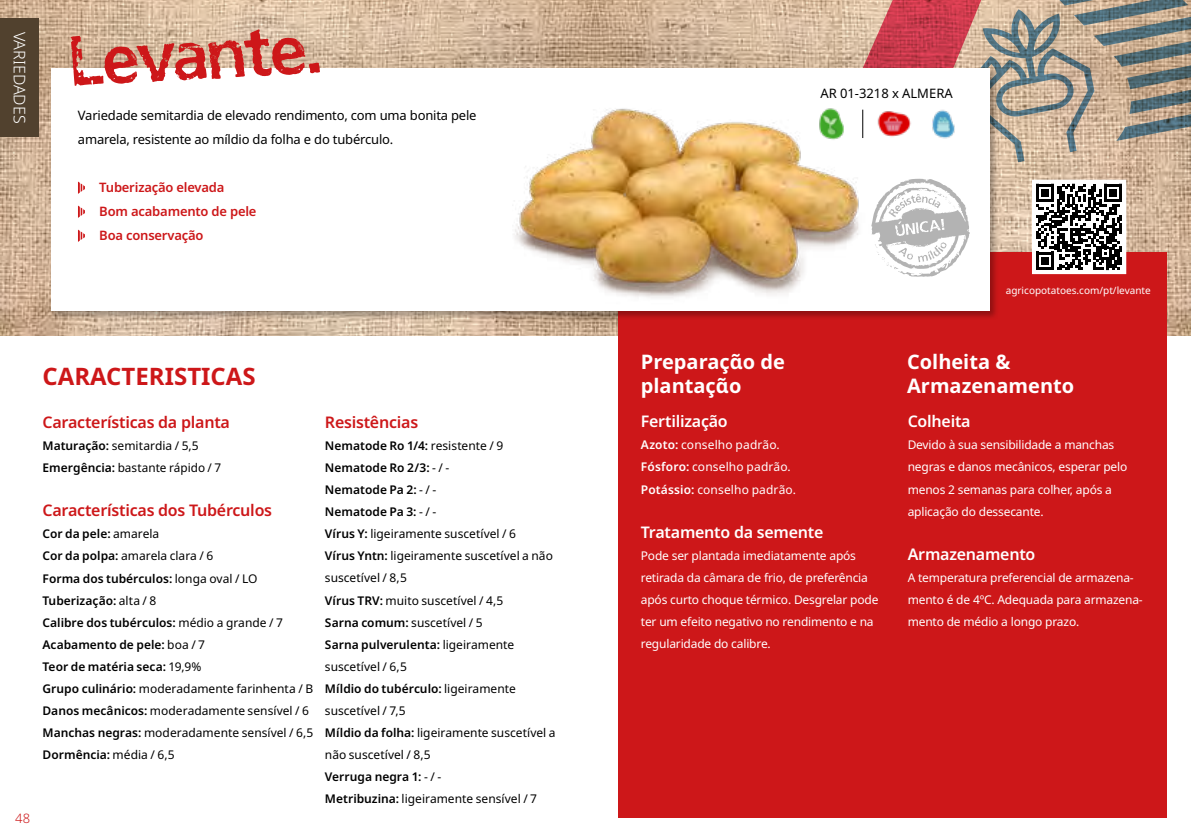
<style>
.page{position:relative;width:1191px;height:840px;background:#fff}
.page>*{position:absolute;margin:0;border:0;box-sizing:border-box;transform-origin:0 0}
.t1{font:70.8px "Agrico Tuberosum";color:#cd1719}
.t2{font:700 24px "Noto Sans";color:#cd1719}
.t3{font:700 20px/24px "Noto Sans";color:#fff}
.t4{font:600 16px "Noto Sans";letter-spacing:-.015em;color:#cd1719}
.t5{font:600 16px "Noto Sans";letter-spacing:-.015em;color:#fff}
.t6{font:300 16px "Noto Sans";color:#fff}
.t7{font:13px/24px "Noto Sans";letter-spacing:-.015em;color:#000}
.t8{font:600 13px/24px "Noto Sans";letter-spacing:-.015em;color:#cd1719}
.t9{font:300 13px "Noto Sans";color:#cd1719}
.t10{font:12px/22px "Noto Sans";color:#000}
.t11{font:12px/22px "Noto Sans";letter-spacing:-.015em;color:#fff}
.t12{font:600 12px/22px "Noto Sans";color:#000}
.t13{font:12px/22px "Noto Sans";letter-spacing:.01em;color:#fff}
.t14{font:10px "Noto Sans";color:#fff}
.s1{font-weight:600}
.s2{font-weight:400}
</style>
<div class="page">
<img style="left:0;top:0;width:1191px;height:335px">
<svg style="left:1024px;top:0;width:167px;height:162px;background:#a89d8d"></svg>
<svg style="left:804px;top:0;width:220px;height:201px;background:#c88c84"></svg>
<div style="left:0;top:18px;width:39px;height:119px;background:#51412e"></div>
<div style="left:618px;top:251px;width:548px;height:565px;background:#cd1719"></div>
<div style="left:49px;top:67px;width:950px;height:253px;background:#000;opacity:.3"></div>
<div style="left:51px;top:68px;width:938px;height:242px;background:#fff"></div>
<svg style="left:1030px;top:178px;width:98px;height:97px"></svg>
<svg style="left:78px;top:181px;width:7px;height:13px"></svg>
<svg style="left:78px;top:205px;width:7px;height:13px"></svg>
<svg style="left:78px;top:229px;width:7px;height:13px"></svg>
<svg style="left:889px;top:179px;width:80px;height:97px"></svg>
<img style="left:513px;top:108px;width:376px;height:190px">
<img style="left:805px;top:108px;width:52px;height:41px">
<svg style="left:862px;top:110px;width:1px;height:28px"></svg>
<img style="left:868px;top:108px;width:43px;height:41px">
<img style="left:932px;top:110px;width:23px;height:29px">
<h3 class="t6" style="left:29px;top:32px;width:93px;rotate:90deg">VARIEDADES</h3>
<h1 class="t1" style="left:67px;top:17px;width:253px;rotate:-3deg">Levante.</h1>
<p class="t7" style="left:78px;top:104px;width:400px">Variedade semitardia de elevado rendimento, com uma bonita pele amarela, resistente ao míldio da folha e do tubérculo.</p>
<p class="t8" style="left:99px;top:176px;width:159px">Tuberização elevada<br>Bom acabamento de pele<br>Boa conservação</p>
<p class="t9" style="left:15px;top:810px;width:16px">48</p>
<h2 class="t2" style="left:43px;top:362px;width:215px">CARACTERISTICAS</h2>
<h3 class="t4" style="left:43px;top:413px;width:189px">Características da planta</h3>
<p class="t10" style="left:43px;top:435px;width:180px"><span class="s1">Maturação:</span> semitardia / 5,5<br><span class="s1">Emergência:</span> bastante rápido / 7</p>
<h3 class="t4" style="left:43px;top:501px;width:231px">Características dos Tubérculos</h3>
<p class="t12" style="left:43px;top:523px;width:272px">Cor da pele: <span class="s2">amarela<br></span>Cor da polpa: <span class="s2">amarela clara / 6<br></span>Forma dos tubérculos: <span class="s2">longa oval / LO<br></span>Tuberização: <span class="s2">alta / 8<br></span>Calibre dos tubérculos: <span class="s2">médio a grande / 7<br></span>Acabamento de pele: <span class="s2">boa / 7<br></span>Teor de matéria seca: <span class="s2">19,9%<br></span>Grupo culinário: <span class="s2">moderadamente farinhenta / B<br></span>Danos mecânicos: <span class="s2">moderadamente sensível / 6<br></span>Manchas negras: <span class="s2">moderadamente sensível / 6,5<br></span>Dormência: <span class="s2">média / 6,5</span></p>
<h3 class="t4" style="left:325px;top:413px;width:95px">Resistências</h3>
<p class="t10" style="left:325px;top:435px;width:232px"><span class="s1">Nematode Ro 1/4:</span> resistente / 9<br><span class="s1">Nematode Ro 2/3:</span> - / -<br><span class="s1">Nematode Pa 2:</span> - / -<br><span class="s1">Nematode Pa 3:</span> - / -<br><span class="s1">Vírus Y:</span> ligeiramente suscetível / 6<br><span class="s1">Vírus Yntn:</span> ligeiramente suscetível a não suscetível / 8,5<br><span class="s1">Vírus TRV:</span> muito suscetível / 4,5<br><span class="s1">Sarna comum:</span> suscetível / 5<br><span class="s1">Sarna pulverulenta:</span> ligeiramente suscetível / 6,5<br><span class="s1">Míldio do tubérculo:</span> ligeiramente suscetível / 7,5<br><span class="s1">Míldio da folha:</span> ligeiramente suscetível a não suscetível / 8,5<br><span class="s1">Verruga negra 1:</span> - / -<br><span class="s1">Metribuzina:</span> ligeiramente sensível / 7</p>
<p class="t7" style="left:820px;top:81px;width:134px">AR 01-3218 x ALMERA</p>
<p class="t14" style="left:1005px;top:285px;width:147px">agricopotatoes.com/pt/levante</p>
<h3 class="t3" style="left:641px;top:350px;width:146px">Preparaçᾶo de plantaçᾶo</h3>
<h3 class="t5" style="left:641px;top:412px;width:88px">Fertilização</h3>
<p class="t13" style="left:641px;top:434px;width:157px"><span class="s1">Azoto:</span> conselho padrão.<br><span class="s1">Fósforo:</span> conselho padrão.<br><span class="s1">Potássio:</span> conselho padrão.</p>
<h3 class="t5" style="left:641px;top:522px;width:184px">Tratamento da semente</h3>
<p class="t11" style="left:641px;top:544px;width:239px">Pode ser plantada imediatamente após retirada da câmara de frio, de preferência após curto choque térmico. Desgrelar pode ter um efeito negativo no rendimento e na regularidade do calibre.</p>
<h3 class="t3" style="left:907px;top:350px;width:169px">Colheita &amp;<br>Armazenamento</h3>
<h3 class="t5" style="left:907px;top:412px;width:64px">Colheita</h3>
<p class="t11" style="left:907px;top:434px;width:221px">Devido à sua sensibilidade a manchas negras e danos mecânicos, esperar pelo menos 2 semanas para colher, após a aplicação do dessecante.</p>
<h3 class="t5" style="left:907px;top:544px;width:129px">Armazenamento</h3>
<p class="t11" style="left:907px;top:566px;width:237px">A temperatura preferencial de armazena&shy;mento é de 4ºC. Adequada para armazena&shy;mento de médio a longo prazo.</p>
</div>
